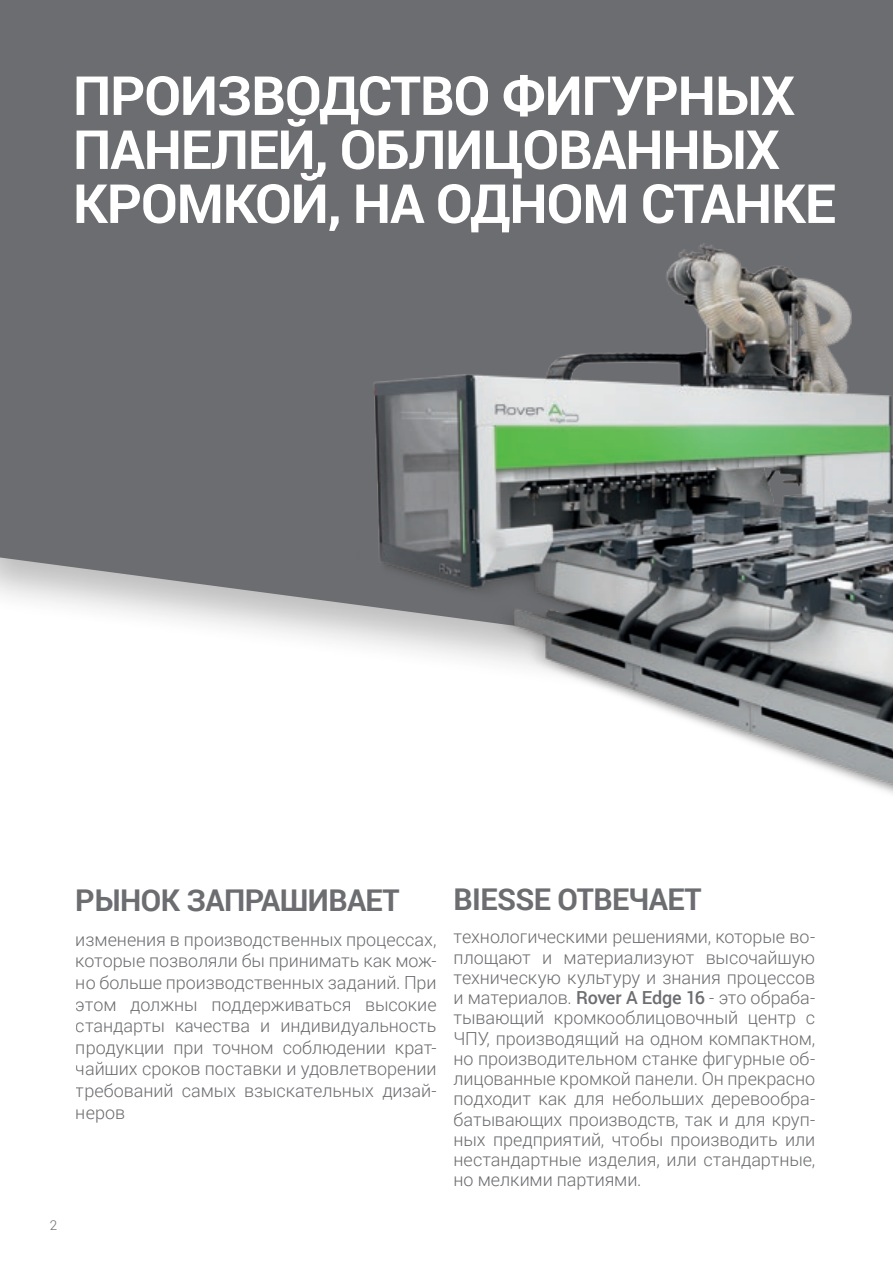
<style>
.page{position:relative;width:893px;height:1263px;background:#fff}
.page>*{position:absolute;margin:0;border:0;box-sizing:border-box;transform-origin:0 0}
.t1{font:700 54px/54px "Roboto";letter-spacing:-.02em;color:#fff}
.t2{font:700 30px "Roboto";letter-spacing:-.02em;color:#6c6d70}
.t3{font:300 18px/20.2px "Roboto";letter-spacing:-.005em;color:#6c6d70;text-align:justify}
.t4{font:300 13.5px "Roboto";color:#6c6d70}
.s1{font-weight:500}
</style>
<div class="page">
<div style="left:0;top:0;width:893px;height:626px;background:#6c6d70"></div>
<img style="left:233px;top:241px;width:660px;height:553px">
<p class="t1" style="left:73px;top:67px;width:764px">ПРОИЗВОДСТВО ФИГУРНЫХ<br>ПАНЕЛЕЙ, ОБЛИЦОВАННЫХ<br>КРОМКОЙ, НА ОДНОМ СТАНКЕ</p>
<p class="t4" style="left:50px;top:1215px;width:9px">2</p>
<h2 class="t2" style="left:76px;top:880px;width:325px">РЫНОК ЗАПРАШИВАЕТ</h2>
<p class="t3" style="left:76px;top:928px;width:362px;line-height:21.6px">изменения в производственных процессах, которые позволяли бы принимать как мож&shy;но больше производственных заданий. При этом должны поддерживаться высокие стандарты качества и индивидуальность продукции при точном соблюдении крат&shy;чайших сроков поставки и удовлетворении требований самых взыскательных дизай&shy;неров</p>
<h2 class="t2" style="left:454px;top:878px;width:249px">BIESSE ОТВЕЧАЕТ</h2>
<p class="t3" style="left:454px;top:926px;width:363px">технологическими решениями, которые во&shy;площают и материализуют высочайшую техническую культуру и знания процессов и материалов. <span class="s1">Rover A Edge 16</span> - это обраба&shy;тывающий кромкооблицовочный центр с ЧПУ, производящий на одном компактном, но производительном станке фигурные об&shy;лицованные кромкой панели. Он прекрасно подходит как для небольших деревообра&shy;батывающих производств, так и для круп&shy;ных предприятий, чтобы производить или нестандартные изделия, или стандартные, но мелкими партиями.</p>
</div>
